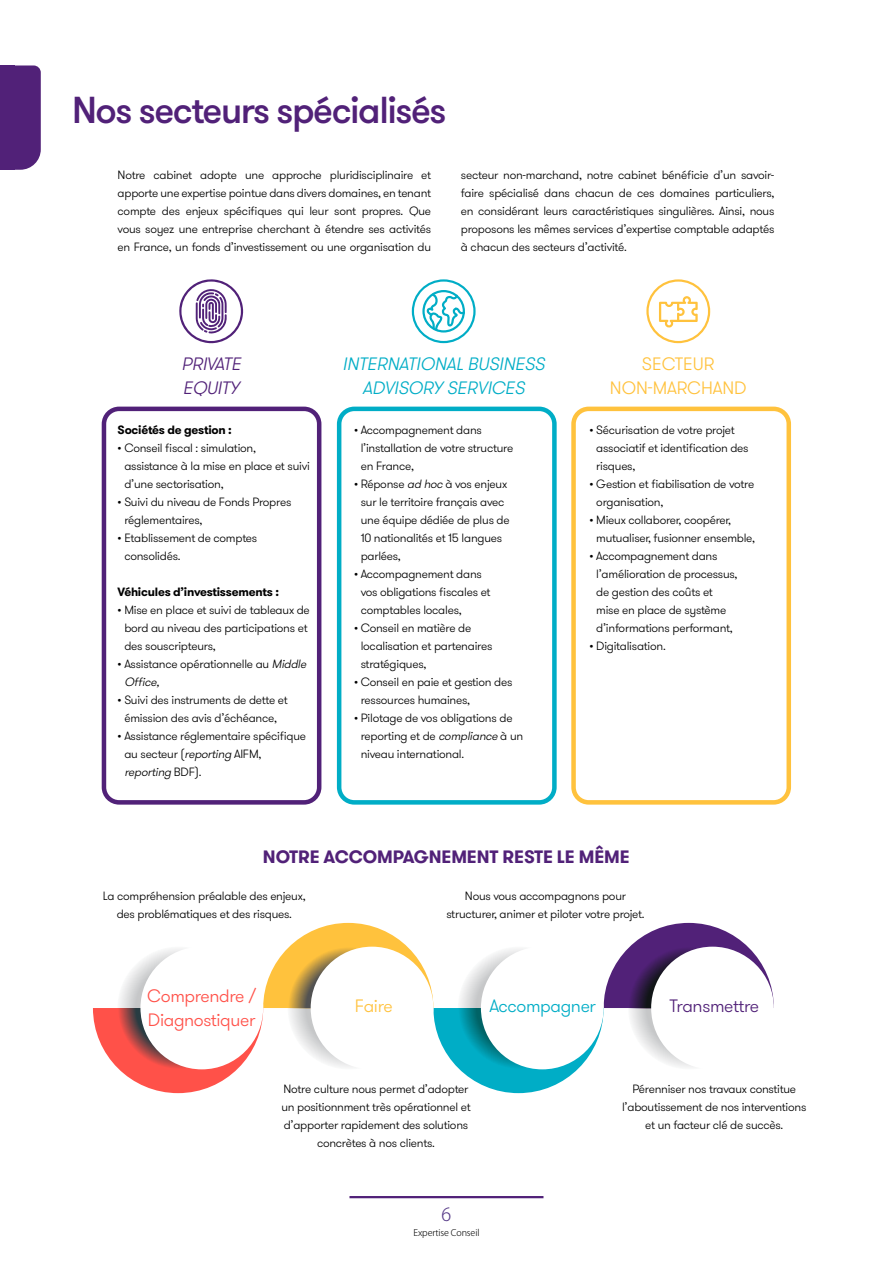
<style>
.page{position:relative;width:893px;height:1263px;background:#fff}
.page>*{position:absolute;margin:0;border:0;box-sizing:border-box;transform-origin:0 0}
.t1{font:500 37.5px "GT Walsheim Pro";letter-spacing:-.04em;color:#512178}
.t2{font:300 18px "Koz Go Pr 6 N";color:#533685}
.t3{font:italic 300 17.85px/23.2px "GT Walsheim Pro";color:#00adc6;text-align:center}
.t4{font:700 17.85px "GT Walsheim Pro";letter-spacing:-.005em;color:#512178}
.t5{font:300 17.85px/23.2px "GT Walsheim Pro";letter-spacing:-.005em;color:#ffc23d;text-align:center}
.t6{font:300 17.85px/23.2px "GT Walsheim Pro";letter-spacing:-.02em;color:#ff5149}
.t7{font:italic 300 17.85px/23.2px "GT Walsheim Pro";color:#512178}
.t8{font:300 17.85px "GT Walsheim Pro";letter-spacing:-.02em;color:#00adc6}
.t9{font:300 17.85px "GT Walsheim Pro";letter-spacing:-.02em;color:#512178}
.t10{font:300 12px/18px "GT Walsheim Pro";letter-spacing:-.02em;color:#000}
.t11{font:700 12px "GT Walsheim Pro";letter-spacing:-.02em;color:#000}
.t12{font:300 9px "Koz Go Pr 6 N";letter-spacing:-.01em;color:#000}
.s1{font-style:italic}
</style>
<div class="page">
<svg style="left:93px;top:923px;width:681px;height:170px"></svg>
<div style="left:140px;top:947px;width:123px;height:122px;background:#fff;border-radius:50%"></div>
<div style="left:481px;top:947px;width:123px;height:122px;background:#fff;border-radius:50%"></div>
<div style="left:311px;top:947px;width:122px;height:122px;background:#fff;border-radius:50%"></div>
<div style="left:651px;top:947px;width:123px;height:122px;background:#fff;border-radius:50%"></div>
<hr style="left:349px;top:1196px;width:194px;height:2px;background:#512178">
<svg style="left:102px;top:407px;width:219px;height:398px"></svg>
<svg style="left:337px;top:407px;width:220px;height:398px"></svg>
<svg style="left:571px;top:407px;width:220px;height:398px"></svg>
<svg style="left:179px;top:279px;width:64px;height:64px"></svg>
<svg style="left:412px;top:279px;width:64px;height:64px"></svg>
<svg style="left:646px;top:279px;width:64px;height:64px"></svg>
<svg style="left:15px;top:65px;width:26px;height:105px;background:#5a2c7f"></svg>
<div style="left:0;top:65px;width:15px;height:105px;background:#512178"></div>
<h1 class="t1" style="left:72px;top:87px;width:376px">Nos secteurs spécialisés</h1>
<p class="t10" style="left:118px;top:166px;width:315px;text-align:justify">Notre cabinet adopte une approche pluridisciplinaire et apporte une expertise pointue dans divers domaines, en tenant compte des enjeux spécifiques qui leur sont propres. Que vous soyez une entreprise cherchant à étendre ses activités en France, un fonds d’investissement ou une organisation du</p>
<p class="t10" style="left:461px;top:166px;width:315px;text-align:justify">secteur non-marchand, notre cabinet bénéficie d’un savoir&shy;faire spécialisé dans chacun de ces domaines particuliers, en considérant leurs caractéristiques singulières. Ainsi, nous proposons les mêmes services d’expertise comptable adaptés à chacun des secteurs d’activité.</p>
<h3 class="t7" style="left:182px;top:353px;width:65px">PRIVATE<br>EQUITY</h3>
<p class="t11" style="left:118px;top:422px;width:116px">Sociétés de gestion :</p>
<p class="t10" style="left:124px;top:439px;width:187px;text-indent:-7px">• Conseil fiscal : simulation, assistance à la mise en place et suivi d’une sectorisation,</p>
<p class="t10" style="left:124px;top:493px;width:169px;text-indent:-7px">• Suivi du niveau de Fonds Propres réglementaires,</p>
<p class="t10" style="left:124px;top:529px;width:134px;text-indent:-7px">• Etablissement de comptes consolidés.</p>
<p class="t11" style="left:118px;top:584px;width:163px">Véhicules d’investissements :</p>
<p class="t10" style="left:124px;top:601px;width:187px;text-indent:-7px">• Mise en place et suivi de tableaux de bord au niveau des participations et des souscripteurs,</p>
<p class="t10" style="left:124px;top:655px;width:186px;text-indent:-7px">• Assistance opérationnelle au <span class="s1">Middle<br>Office,</span></p>
<p class="t10" style="left:118px;top:691px;width:172px;text-align:center">• Suivi des instruments de dette et émission des avis d’échéance,</p>
<p class="t10" style="left:124px;top:727px;width:183px;text-indent:-7px">• Assistance réglementaire spécifique au secteur (<span class="s1">reporting</span> AIFM, <span class="s1">reporting</span> B D F ) .</p>
<h3 class="t3" style="left:343px;top:353px;width:208px">INTERNATIONALBUSINESS<br>ADVISORY SERVICES</h3>
<h3 class="t5" style="left:610px;top:353px;width:138px">SECTEUR<br>NON-MARCHAND</h3>
<p class="t10" style="left:361px;top:421px;width:154px;text-indent:-7px">• Accompagnement dans l’installation de votre structure en France,</p>
<p class="t10" style="left:361px;top:475px;width:151px;text-indent:-7px">• Réponse <span class="s1">ad hoc</span> à vos enjeux sur le territoire français avec une équipe dédiée de plus de<br>10 nationalités et 15 langues parlées,</p>
<p class="t10" style="left:361px;top:565px;width:131px;text-indent:-7px">• Accompagnement dans vos obligations fiscales et comptables locales,</p>
<p class="t10" style="left:361px;top:619px;width:133px;text-indent:-7px">• Conseil en matière de localisation et partenaires stratégiques,</p>
<p class="t10" style="left:361px;top:673px;width:153px;text-indent:-7px">• Conseil en paie et gestion des ressources humaines,</p>
<p class="t10" style="left:361px;top:709px;width:164px;text-indent:-7px">• Pilotage de vos obligations de reporting et de <span class="s1">compliance</span> à un niveau international.</p>
<p class="t10" style="left:596px;top:421px;width:154px;text-indent:-7px">• Sécurisation de votre projet associatif et identification des risques,</p>
<p class="t10" style="left:596px;top:475px;width:160px;text-indent:-7px">• Gestion et fiabilisation de votre organisation,</p>
<p class="t10" style="left:596px;top:511px;width:160px;text-indent:-7px">• Mieux collaborer, coopérer, mutualiser, fusionner ensemble,</p>
<p class="t10" style="left:596px;top:547px;width:143px;text-indent:-7px">• Accompagnement dans l’amélioration de processus, de gestion des coûts et mise en place de système d’informations performant,</p>
<p class="t10" style="left:590px;top:637px;width:78px">• Digitalisation.</p>
<h3 class="t4" style="left:263px;top:845px;width:368px">NOTRE ACCOMPAGNEMENT RESTE LE MÊME</h3>
<p class="t10" style="left:103px;top:887px;width:204px;text-align:center">La compréhension préalable des enjeux, des problématiques et des risques.</p>
<h3 class="t6" style="left:147px;top:985px;width:110px">Comprendre /<br>Diagnostiquer</h3>
<p class="t10" style="left:446px;top:887px;width:200px;text-align:center">Nous vous accompagnons pour structurer, animer et piloter votre projet.</p>
<h3 class="t5" style="left:355px;top:994px;width:39px">Faire</h3>
<h3 class="t8" style="left:489px;top:994px;width:108px">Accompagner</h3>
<h3 class="t9" style="left:669px;top:994px;width:91px">Transmettre</h3>
<p class="t10" style="left:281px;top:1080px;width:191px;text-align:center">Notre culture nous permet d’adopter un positionnment très opérationnel et d’apporter rapidement des solutions concrètes à nos clients.</p>
<p class="t10" style="left:622px;top:1080px;width:186px;text-align:center">Pérenniser nos travaux constitue l’aboutissement de nos interventions et un facteur clé de succès.</p>
<h2 class="t2" style="left:442px;top:1204px;width:11px">6</h2>
<p class="t12" style="left:413px;top:1227px;width:68px">Expertise Conseil</p>
</div>
